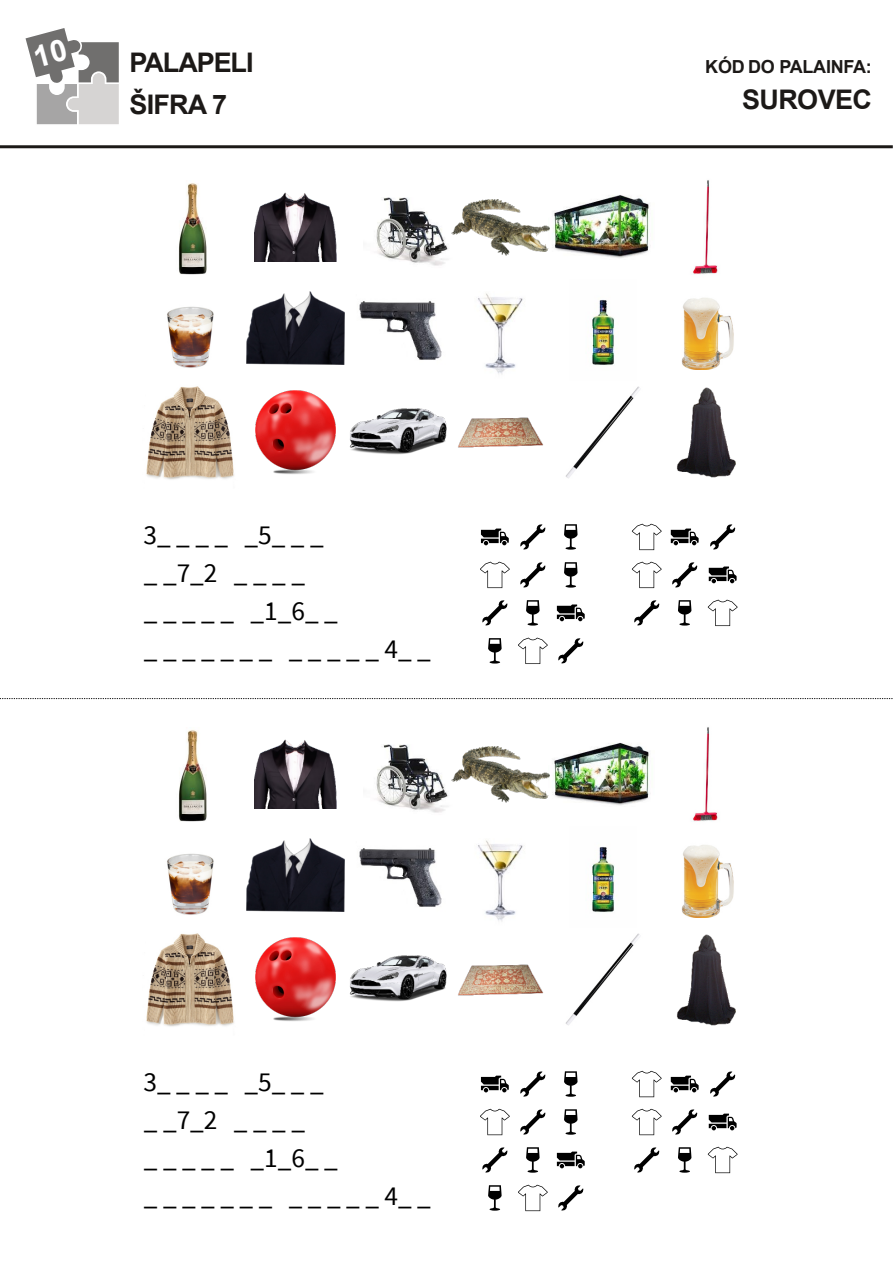
<style>
.page{position:relative;width:893px;height:1263px;background:#fff}
.page>*{position:absolute;margin:0;border:0;box-sizing:border-box;transform-origin:0 0}
.t1{font:27.3px/38px "Source Sans Pro";color:#000}
.t2{font:700 27px/41.8px "Arial";letter-spacing:-.03em;color:#1c1917}
.t3{font:700 18px "Arial";letter-spacing:-.015em;color:#1c1917}
</style>
<div class="page">
<svg style="left:481px;top:529px;width:28px;height:16px"></svg>
<svg style="left:520px;top:524px;width:26px;height:26px"></svg>
<svg style="left:564px;top:524px;width:14px;height:26px"></svg>
<svg style="left:632px;top:524px;width:30px;height:26px"></svg>
<svg style="left:671px;top:529px;width:28px;height:16px"></svg>
<svg style="left:710px;top:524px;width:25px;height:26px"></svg>
<svg style="left:480px;top:562px;width:30px;height:26px"></svg>
<svg style="left:520px;top:562px;width:26px;height:26px"></svg>
<svg style="left:564px;top:562px;width:14px;height:26px"></svg>
<svg style="left:632px;top:562px;width:30px;height:26px"></svg>
<svg style="left:672px;top:562px;width:26px;height:26px"></svg>
<svg style="left:709px;top:566px;width:28px;height:17px"></svg>
<svg style="left:482px;top:600px;width:26px;height:26px"></svg>
<svg style="left:526px;top:600px;width:14px;height:26px"></svg>
<svg style="left:557px;top:604px;width:28px;height:17px"></svg>
<svg style="left:634px;top:600px;width:26px;height:26px"></svg>
<svg style="left:678px;top:600px;width:14px;height:26px"></svg>
<svg style="left:708px;top:600px;width:30px;height:26px"></svg>
<svg style="left:488px;top:638px;width:14px;height:26px"></svg>
<svg style="left:518px;top:638px;width:30px;height:26px"></svg>
<svg style="left:558px;top:638px;width:26px;height:26px"></svg>
<img style="left:146px;top:386px;width:88px;height:94px">
<img style="left:167px;top:306px;width:47px;height:62px">
<img style="left:691px;top:180px;width:27px;height:95px">
<img style="left:553px;top:195px;width:96px;height:63px">
<img style="left:178px;top:183px;width:29px;height:92px">
<img style="left:255px;top:192px;width:81px;height:70px">
<img style="left:376px;top:197px;width:73px;height:69px">
<img style="left:451px;top:200px;width:99px;height:55px">
<img style="left:247px;top:292px;width:97px;height:72px">
<img style="left:359px;top:301px;width:83px;height:59px">
<img style="left:478px;top:293px;width:45px;height:81px">
<img style="left:591px;top:300px;width:26px;height:65px">
<img style="left:256px;top:390px;width:79px;height:84px">
<img style="left:349px;top:408px;width:98px;height:47px">
<img style="left:458px;top:417px;width:85px;height:31px">
<img style="left:676px;top:387px;width:60px;height:91px">
<img style="left:565px;top:386px;width:75px;height:92px">
<img style="left:681px;top:298px;width:53px;height:72px">
<svg style="left:481px;top:1076px;width:28px;height:16px"></svg>
<svg style="left:520px;top:1071px;width:26px;height:26px"></svg>
<svg style="left:564px;top:1071px;width:14px;height:26px"></svg>
<svg style="left:632px;top:1071px;width:30px;height:26px"></svg>
<svg style="left:671px;top:1076px;width:28px;height:16px"></svg>
<svg style="left:710px;top:1071px;width:25px;height:26px"></svg>
<svg style="left:480px;top:1109px;width:30px;height:26px"></svg>
<svg style="left:520px;top:1109px;width:26px;height:26px"></svg>
<svg style="left:564px;top:1109px;width:14px;height:26px"></svg>
<svg style="left:632px;top:1109px;width:30px;height:26px"></svg>
<svg style="left:672px;top:1109px;width:26px;height:26px"></svg>
<svg style="left:709px;top:1114px;width:28px;height:16px"></svg>
<svg style="left:482px;top:1147px;width:26px;height:26px"></svg>
<svg style="left:526px;top:1147px;width:14px;height:26px"></svg>
<svg style="left:557px;top:1151px;width:28px;height:17px"></svg>
<svg style="left:634px;top:1147px;width:26px;height:26px"></svg>
<svg style="left:678px;top:1147px;width:14px;height:26px"></svg>
<svg style="left:708px;top:1147px;width:30px;height:26px"></svg>
<svg style="left:488px;top:1185px;width:14px;height:26px"></svg>
<svg style="left:518px;top:1185px;width:30px;height:26px"></svg>
<svg style="left:558px;top:1185px;width:26px;height:26px"></svg>
<img style="left:146px;top:933px;width:88px;height:94px">
<img style="left:167px;top:853px;width:47px;height:62px">
<img style="left:691px;top:727px;width:27px;height:95px">
<img style="left:552px;top:743px;width:99px;height:63px">
<img style="left:178px;top:730px;width:29px;height:92px">
<img style="left:255px;top:739px;width:81px;height:70px">
<img style="left:376px;top:744px;width:73px;height:69px">
<img style="left:451px;top:747px;width:99px;height:55px">
<img style="left:247px;top:839px;width:97px;height:72px">
<img style="left:359px;top:848px;width:83px;height:59px">
<img style="left:478px;top:840px;width:45px;height:81px">
<img style="left:591px;top:847px;width:26px;height:65px">
<img style="left:256px;top:937px;width:79px;height:84px">
<img style="left:349px;top:955px;width:98px;height:47px">
<img style="left:458px;top:964px;width:86px;height:32px">
<img style="left:677px;top:934px;width:59px;height:92px">
<img style="left:565px;top:933px;width:75px;height:92px">
<img style="left:681px;top:845px;width:53px;height:72px">
<hr style="left:0;top:145px;width:893px;height:3px;background:#1c1917">
<svg style="left:0;top:698px;width:893px;height:1px"></svg>
<svg style="left:25px;top:28px;width:94px;height:97px"></svg>
<p class="t2" style="left:130px;top:44px;width:125px">PALAPELI<br>ŠIFRA 7</p>
<p class="t3" style="left:705px;top:60px;width:168px">KÓD DO PALAINFA:</p>
<p class="t2" style="left:742px;top:82px;width:131px">SUROVEC</p>
<p class="t1" style="left:144px;top:518px;width:289px">3____ _5___<br>__7_2 ____<br>_____ _1_6__ _______ _____4__</p>
<p class="t1" style="left:144px;top:1065px;width:289px">3____ _5___<br>__7_2 ____<br>_____ _1_6__ _______ _____4__</p>
</div>
